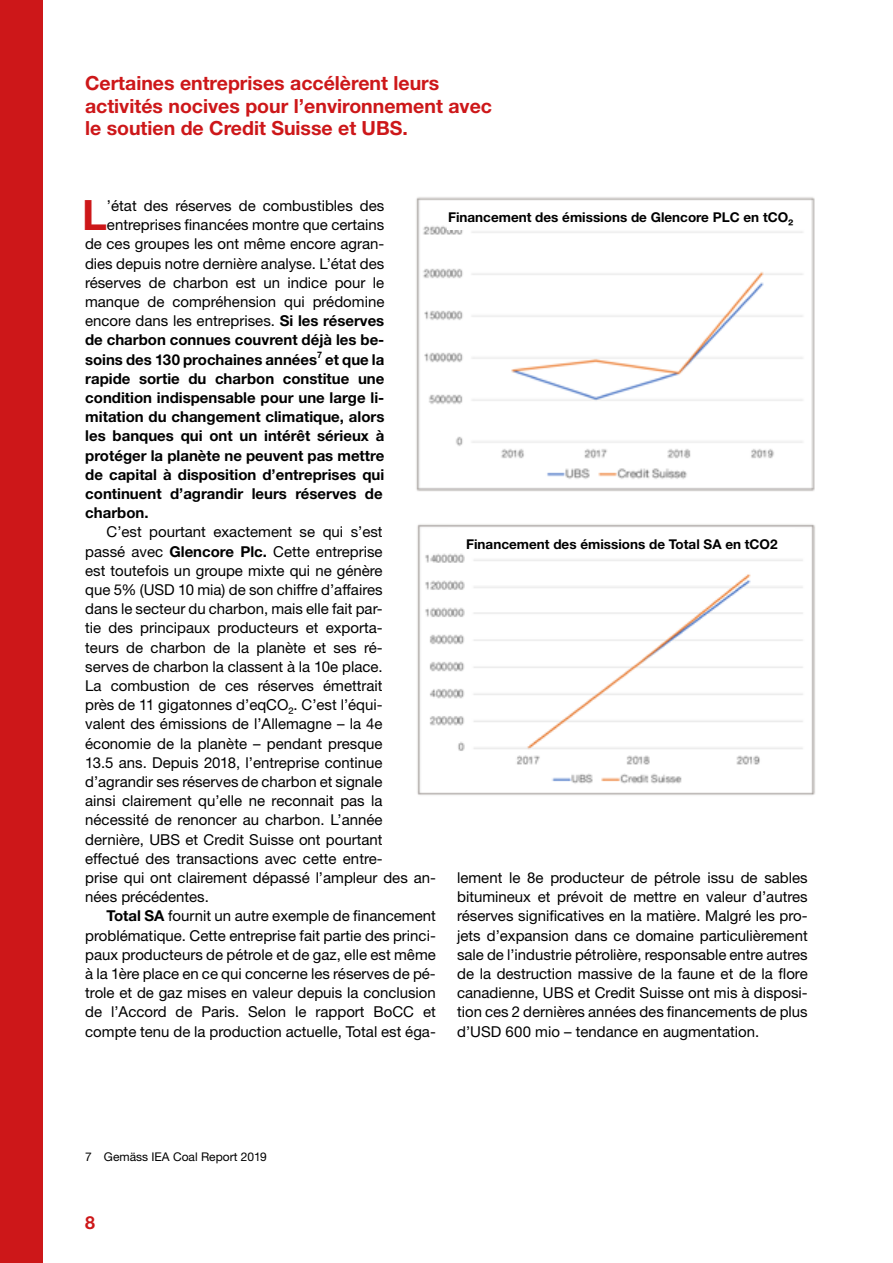
<style>
.page{position:relative;width:893px;height:1263px;background:#fff}
.page>*{position:absolute;margin:0;border:0;box-sizing:border-box;transform-origin:0 0}
.t1{font:700 41.85px "Helvetica Neue LT Std";color:#cd1719}
.t2{font:700 19.5px/22.5px "Helvetica Neue LT Std";color:#cd1719}
.t3{font:700 18px "Helvetica Neue LT Std";color:#cd1719}
.t4{font:15px/19.2px "Helvetica Neue LT Std";color:#000;text-align:justify}
.t5{font:700 15px/19.2px "Helvetica Neue LT Std";color:#000;text-align:justify}
.t6{font:700 13.5px "Helvetica Neue LT Std";color:#000}
.t7{font:12px "Helvetica Neue LT Std";color:#000}
.t8{font:700 9px "Helvetica Neue LT Std";color:#000}
.s1{font-weight:700}
</style>
<div class="page">
<div style="left:0;top:0;width:43px;height:1263px;background:#cd1719"></div>
<img style="left:416px;top:197px;width:399px;height:294px">
<img style="left:417px;top:524px;width:398px;height:271px">
<div style="left:447px;top:204px;width:347px;height:26px;background:#fff"></div>
<div style="left:448px;top:528px;width:347px;height:19px;background:#fff"></div>
<h2 class="t2" style="left:85px;top:72px;width:409px">Certaines entreprises accélèrent leurs activités nocives pour l’environnement avec le soutien de Credit Suisse et UBS.</h2>
<h1 class="t1" style="left:82px;top:189px;width:26px">L</h1>
<p class="t4" style="left:107px;top:196px;width:279px">’état des réserves de combustibles des</p>
<p class="t4" style="left:107px;top:215px;width:279px">entreprises financées montre que certains</p>
<p class="t4" style="left:85px;top:234px;width:301px">de ces groupes les ont même encore agran-</p>
<p class="t4" style="left:85px;top:253px;width:301px">dies depuis notre dernière analyse. L’état des</p>
<p class="t4" style="left:85px;top:273px;width:301px">réserves de charbon est un indice pour le</p>
<p class="t4" style="left:85px;top:292px;width:301px">manque de compréhension qui prédomine</p>
<p class="t4" style="left:85px;top:311px;width:301px">encore dans les entreprises. <span class="s1">Si les réserves</span></p>
<p class="t5" style="left:85px;top:330px;width:301px">de charbon connues couvrent déjà les be-</p>
<p class="t5" style="left:85px;top:349px;width:234px">soins des 130 prochaines années</p>
<p class="t8" style="left:317px;top:349px;width:6px">7</p>
<p class="t5" style="left:325px;top:349px;width:61px">et que la</p>
<p class="t5" style="left:85px;top:368px;width:301px">rapide sortie du charbon constitue une condition indispensable pour une large li&shy;mitation du changement climatique, alors les banques qui ont un intérêt sérieux à protéger la planète ne peuvent pas mettre de capital à disposition d’entreprises qui continuent d’agrandir leurs réserves de charbon.</p>
<p class="t4" style="left:85px;top:522px;width:299px;text-indent:21px">C’est pourtant exactement se qui s’est passé avec <span class="s1">Glencore Plc.</span> Cette entreprise est toutefois un groupe mixte qui ne génère que 5% (USD 10 mia) de son chiffre d’affaires dans le secteur du charbon, mais elle fait par&shy;tie des principaux producteurs et exporta&shy;teurs de charbon de la planète et ses ré&shy;serves de charbon la classent à la 10e place.<br>La combustion de ces réserves émettrait près de 11 gigatonnes d’eqCO . C’est l’équi-</p>
<p class="t4" style="left:85px;top:706px;width:299px;line-height:11.7px;text-indent:203px">²<br>valent des émissions de l’Allemagne – la 4e</p>
<p class="t4" style="left:85px;top:733px;width:352px;text-align:left">économie de la planète – pendant presque<br>13.5 ans. Depuis 2018, l’entreprise continue d’agrandir ses réserves de charbon et signale<br>ainsi clairement qu’elle ne reconnait pas la nécessité de renoncer au charbon. L’année dernière, UBS et Credit Suisse ont pourtant effectué des transactions avec cette entre-<br>prise qui ont clairement dépassé l’ampleur des an&shy;nées précédentes.</p>
<p class="t4" style="left:85px;top:906px;width:352px;text-indent:21px"><span class="s1">Total SA</span> fournit un autre exemple de financement problématique. Cette entreprise fait partie des princi&shy;paux producteurs de pétrole et de gaz, elle est même à la 1ère place en ce qui concerne les réserves de pé&shy;trole et de gaz mises en valeur depuis la conclusion de l’Accord de Paris. Selon le rapport BoCC et compte tenu de la production actuelle, Total est éga-</p>
<p class="t6" style="left:448px;top:209px;width:342px">Financement des émissions de Glencore PLC en tCO</p>
<p class="t6" style="left:788px;top:215px;width:7px">²</p>
<p class="t6" style="left:466px;top:536px;width:313px">Financement des émissions de Total SA en tCO2</p>
<p class="t4" style="left:457px;top:868px;width:352px">lement le 8e producteur de pétrole issu de sables bitumineux et prévoit de mettre en valeur d’autres réserves significatives en la matière. Malgré les pro&shy;jets d’expansion dans ce domaine particulièrement sale de l’industrie pétrolière, responsable entre autres de la destruction massive de la faune et de la flore canadienne, UBS et Credit Suisse ont mis à disposi&shy;tion ces 2 dernières années des financements de plus d’USD 600 mio – tendance en augmentation.</p>
<p class="t7" style="left:85px;top:1149px;width:183px">7 Gemäss IEA Coal Report 2019</p>
<p class="t3" style="left:85px;top:1211px;width:11px">8</p>
</div>
